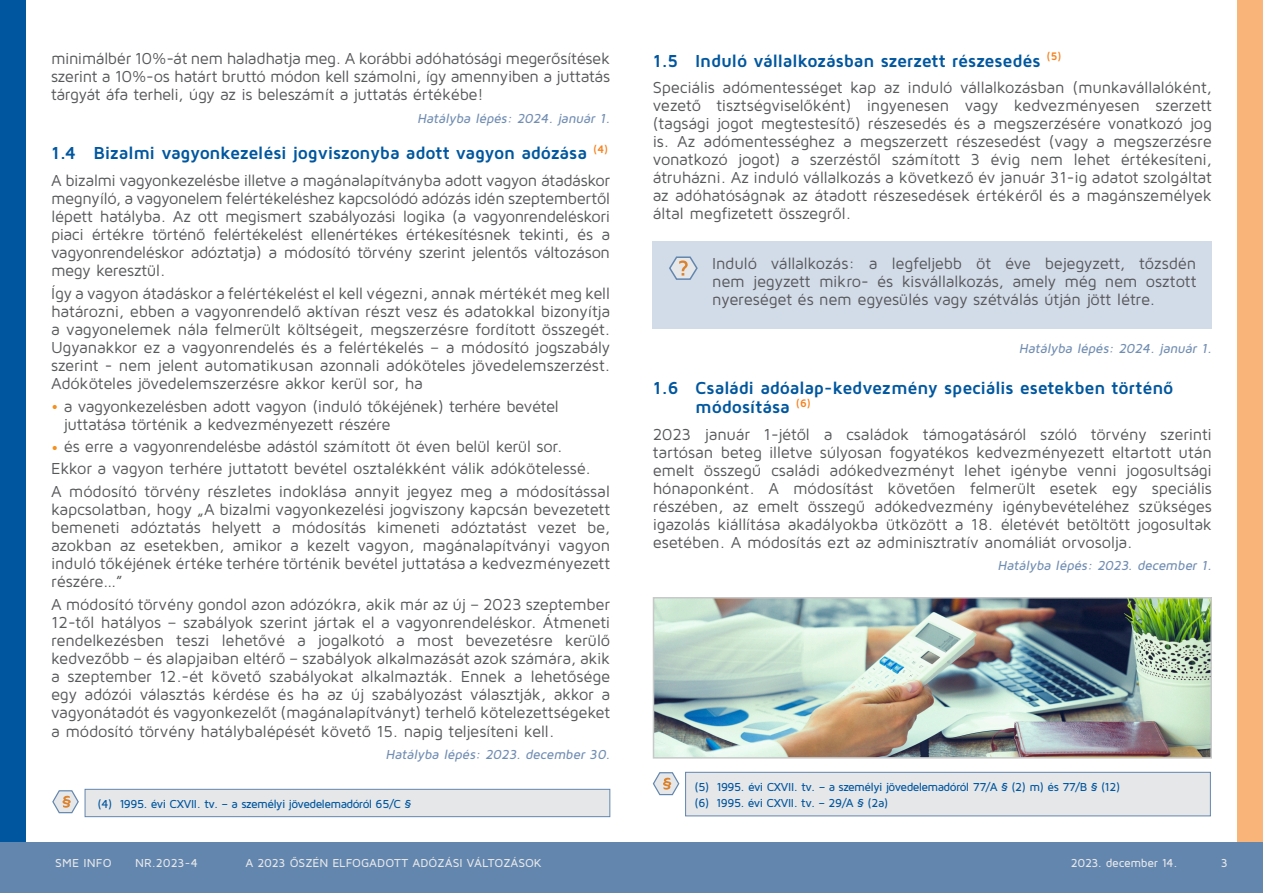
<style>
.page{position:relative;width:1263px;height:893px;background:#fff}
.page>*{position:absolute;margin:0;border:0;box-sizing:border-box;transform-origin:0 0}
.Heading_3a_blue{font:700 18px/19.5px "Maven Pro";letter-spacing:-.015em;color:#01579f}
.Body_text{font:16.5px/18.1px "Maven Pro";letter-spacing:-.015em;color:#57585a;text-align:justify}
.Hataélyba_lépés{font:italic 500 13.5px "Maven Pro";color:#728eb3}
.Footnote_text_blue{font:500 12px "Maven Pro";letter-spacing:-.045em;color:#01579f}
.t1{font:500 12px "Maven Pro";letter-spacing:-.01em;color:#e6e7e9}
.t2{font:500 12px "Maven Pro";letter-spacing:-.03em;color:#e6e7e9}
.s1{font-size:18px;color:#f4901d}
</style>
<div class="page">
<div style="left:0;top:842px;width:1263px;height:51px;background:#6386ae"></div>
<div style="left:0;top:0;width:26px;height:842px;background:#01579f"></div>
<div style="left:1237px;top:0;width:26px;height:842px;background:#f9b479"></div>
<div style="left:653px;top:241px;width:559px;height:88px;background:#d2dbe8"></div>
<svg style="left:669px;top:256px;width:29px;height:24px"></svg>
<svg style="left:652px;top:772px;width:28px;height:24px"></svg>
<div style="left:685px;top:772px;width:525px;height:44px;background:#e6e7e9"></div>
<div style="left:685px;top:772px;width:526px;height:44px;border:1px solid #6386ae"></div>
<svg style="left:52px;top:790px;width:27px;height:24px"></svg>
<div style="left:85px;top:789px;width:525px;height:28px;background:#e6e7e9"></div>
<div style="left:85px;top:789px;width:525px;height:28px;border:1px solid #6386ae"></div>
<img style="left:656px;top:600px;width:553px;height:156px">
<div style="left:653px;top:597px;width:559px;height:162px;border:2px solid #c7c8ca"></div>
<p class="Body_text" style="left:51px;top:49px;width:561px">minimálbér 10%-át nem haladhatja meg. A korábbi adóhatósági megerősítések szerint a 10%-os határt bruttó módon kell számolni, így amennyiben a juttatás tárgyát áfa terheli, úgy az is beleszámít a juttatás értékébe!</p>
<p class="Hataélyba_lépés" style="left:417px;top:110px;width:197px">Hatályba lépés: 2024. január 1.</p>
<p class="Heading_3a_blue" style="left:51px;top:143px;width:559px">1.4 Bizalmi vagyonkezelési jogviszonyba adott vagyon adózása <sup>(4)</sup></p>
<p class="Body_text" style="left:51px;top:170px;width:561px">A bizalmi vagyonkezelésbe illetve a magánalapítványba adott vagyon átadáskor megnyíló, a vagyonelem felértékeléshez kapcsolódó adózás idén szeptembertől lépett hatályba. Az ott megismert szabályozási logika (a vagyonrendeléskori piaci értékre történő felértékelést ellenértékes értékesítésnek tekinti, és a vagyonrendeléskor adóztatja) a módosító törvény szerint jelentős változáson megy keresztül.</p>
<p class="Body_text" style="left:51px;top:283px;width:561px">Így a vagyon átadáskor a felértékelést el kell végezni, annak mértékét meg kell határozni, ebben a vagyonrendelő aktívan részt vesz és adatokkal bizonyítja a vagyonelemek nála felmerült költségeit, megszerzésre fordított összegét.<br>Ugyanakkor ez a vagyonrendelés és a felértékelés – a módosító jogszabály szerint - nem jelent automatikusan azonnali adóköteles jövedelemszerzést.<br>Adóköteles jövedelemszerzésre akkor kerül sor, ha</p>
<p class="Body_text" style="left:64px;top:396px;width:497px;text-indent:-13px"><span class="s1">•</span> a vagyonkezelésben adott vagyon (induló tőkéjének) terhére bevétel juttatása történik a kedvezményezett részére</p>
<p class="Body_text" style="left:51px;top:437px;width:513px"><span class="s1">•</span> és erre a vagyonrendelésbe adástól számított öt éven belül kerül sor.</p>
<p class="Body_text" style="left:51px;top:459px;width:541px">Ekkor a vagyon terhére juttatott bevétel osztalékként válik adókötelessé.</p>
<p class="Body_text" style="left:51px;top:481px;width:561px">A módosító törvény részletes indoklása annyit jegyez meg a módosítással kapcsolatban, hogy „A bizalmi vagyonkezelési jogviszony kapcsán bevezetett bemeneti adóztatás helyett a módosítás kimeneti adóztatást vezet be, azokban az esetekben, amikor a kezelt vagyon, magánalapítványi vagyon induló tőkéjének értéke terhére történik bevétel juttatása a kedvezményezett részére…”</p>
<p class="Body_text" style="left:51px;top:594px;width:561px">A módosító törvény gondol azon adózókra, akik már az új – 2023 szeptember 12-től hatályos – szabályok szerint jártak el a vagyonrendeléskor. Átmeneti rendelkezésben teszi lehetővé a jogalkotó a most bevezetésre kerülő kedvezőbb – és alapjaiban eltérő – szabályok alkalmazását azok számára, akik a szeptember 12.-ét követő szabályokat alkalmazták. Ennek a lehetősége egy adózói választás kérdése és ha az új szabályozást választják, akkor a vagyonátadót és vagyonkezelőt (magánalapítványt) terhelő kötelezettségeket a módosító törvény hatálybalépését követő 15. napig teljesíteni kell.</p>
<p class="Hataélyba_lépés" style="left:386px;top:746px;width:229px">Hatályba lépés: 2023. december 30.</p>
<p class="Heading_3a_blue" style="left:653px;top:50px;width:410px">1.5 Induló vállalkozásban szerzett részesedés <sup>(5)</sup></p>
<p class="Body_text" style="left:653px;top:78px;width:561px">Speciális adómentességet kap az induló vállalkozásban (munkavállalóként, vezető tisztségviselőként) ingyenesen vagy kedvezményesen szerzett (tagsági jogot megtestesítő) részesedés és a megszerzésére vonatkozó jog is. Az adómentességhez a megszerzett részesedést (vagy a megszerzésre vonatkozó jogot) a szerzéstől számított 3 évig nem lehet értékesíteni, átruházni. Az induló vállalkozás a következő év január 31-ig adatot szolgáltat az adóhatóságnak az átadott részesedések értékéről és a magánszemélyek által megfizetett összegről.</p>
<p class="Body_text" style="left:712px;top:254px;width:486px">Induló vállalkozás: a legfeljebb öt éve bejegyzett, tőzsdén nem jegyzett mikro- és kisvállalkozás, amely még nem osztott nyereséget és nem egyesülés vagy szétválás útján jött létre.</p>
<p class="Hataélyba_lépés" style="left:1019px;top:340px;width:197px">Hatályba lépés: 2024. január 1.</p>
<p class="Heading_3a_blue" style="left:695px;top:377px;width:479px;text-indent:-43px">1.6 Családi adóalap-kedvezmény speciális esetekben történő módosítása <sup>(6)</sup></p>
<p class="Body_text" style="left:653px;top:425px;width:561px">2023 január 1-jétől a családok támogatásáról szóló törvény szerinti tartósan beteg illetve súlyosan fogyatékos kedvezményezett eltartott után emelt összegű családi adókedvezményt lehet igénybe venni jogosultsági hónaponként. A módosítást követően felmerült esetek egy speciális részében, az emelt összegű adókedvezmény igénybevételéhez szükséges igazolás kiállítása akadályokba ütközött a 18. életévét betöltött jogosultak esetében. A módosítás ezt az adminisztratív anomáliát orvosolja.</p>
<p class="Hataélyba_lépés" style="left:997px;top:557px;width:219px">Hatályba lépés: 2023. december 1.</p>
<p class="Footnote_text_blue" style="left:694px;top:779px;width:427px">(5) 1995. évi CXVII. tv. – a személyi jövedelemadóról 77/A § (2) m) és 77/B § (12)</p>
<p class="Footnote_text_blue" style="left:98px;top:796px;width:315px">(4) 1995. évi CXVII. tv. – a személyi jövedelemadóról 65/C §</p>
<p class="Footnote_text_blue" style="left:694px;top:795px;width:195px">(6) 1995. évi CXVII. tv. – 29/A § (2a)</p>
<p class="t1" style="left:55px;top:856px;width:58px">SME INFO</p>
<p class="t1" style="left:135px;top:856px;width:64px">Nr.2023-4</p>
<p class="t1" style="left:246px;top:856px;width:298px">A 2023 őszén ELFOGADOTT ADÓZÁSI VÁLTOZÁSOK</p>
<p class="t2" style="left:1071px;top:856px;width:108px">2023. december 14.</p>
<p class="t1" style="left:1221px;top:856px;width:8px">3</p>
</div>
